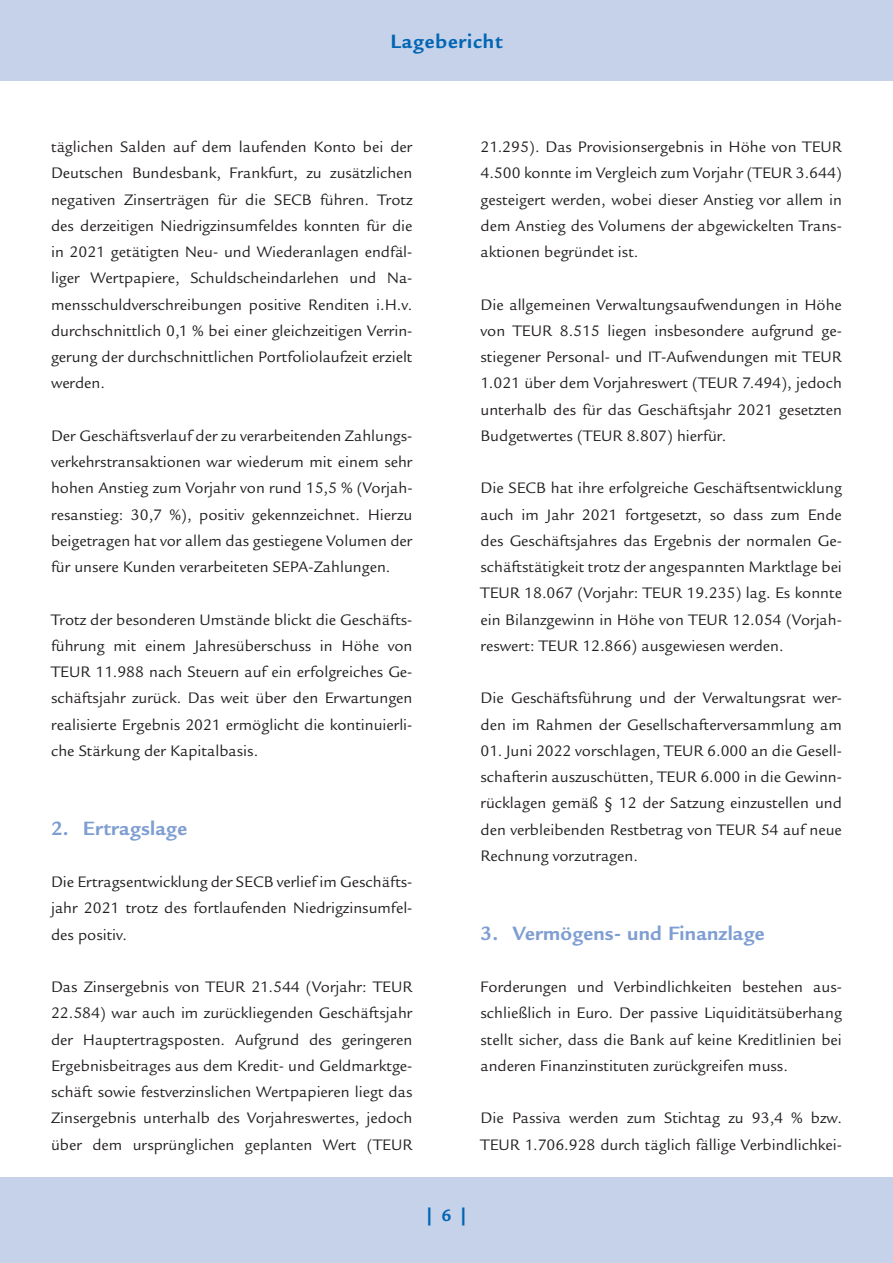
<style>
.page{position:relative;width:893px;height:1263px;background:#fff}
.page>*{position:absolute;margin:0;border:0;box-sizing:border-box;transform-origin:0 0}
.t1{font:700 21px "Legacy Sans LT";letter-spacing:.01em;color:#7e9ed2}
.t2{font:700 21px "Legacy Sans LT";letter-spacing:.04em;color:#0166b3}
.t3{font:700 18px "Legacy Sans LT";color:#0166b3}
.t4{font:16.5px/26.2px "Legacy Sans LT";color:#231f20;text-align:justify}
</style>
<div class="page">
<div style="left:0;top:1178px;width:893px;height:85px;background:#c6d2ea"></div>
<div style="left:0;top:0;width:893px;height:81px;background:#c6d2ea"></div>
<p class="t2" style="left:391px;top:29px;width:113px">Lagebericht</p>
<p class="t4" style="left:51px;top:134px;width:363px">täglichen Salden auf dem laufenden Konto bei der Deutschen Bundesbank, Frankfurt, zu zusätzlichen negativen Zinserträgen für die SECB führen. Trotz des derzeitigen Niedrigzinsumfeldes konnten für die in 2021 getätigten Neu- und Wiederanlagen endfäl&shy;liger Wertpapiere, Schuldscheindarlehen und Na&shy;mensschuldverschreibungen positive Renditen i.H.v. durchschnittlich 0,1 % bei einer gleichzeitigen Verrin&shy;gerung der durchschnittlichen Portfoliolaufzeit erzielt werden.</p>
<p class="t4" style="left:51px;top:423px;width:363px">Der Geschäftsverlauf der zu verarbeitenden Zahlungs&shy;verkehrstransaktionen war wiederum mit einem sehr hohen Anstieg zum Vorjahr von rund 15,5 % (Vorjah&shy;resanstieg: 30,7 %), positiv gekennzeichnet. Hierzu beigetragen hat vor allem das gestiegene Volumen der für unsere Kunden verarbeiteten SEPA-Zahlungen.</p>
<p class="t4" style="left:51px;top:606px;width:363px">Trotz der besonderen Umstände blickt die Geschäfts&shy;führung mit einem Jahresüberschuss in Höhe von TEUR 11.988 nach Steuern auf ein erfolgreiches Ge&shy;schäftsjahr zurück. Das weit über den Erwartungen realisierte Ergebnis 2021 ermöglicht die kontinuierli&shy;che Stärkung der Kapitalbasis.</p>
<p class="t1" style="left:51px;top:816px;width:138px">2. Ertragslage</p>
<p class="t4" style="left:51px;top:869px;width:363px">Die Ertragsentwicklung der SECB verlief im Geschäfts&shy;jahr 2021 trotz des fortlaufenden Niedrigzinsumfel&shy;des positiv.</p>
<p class="t4" style="left:51px;top:974px;width:363px">Das Zinsergebnis von TEUR 21.544 (Vorjahr: TEUR 22.584) war auch im zurückliegenden Geschäftsjahr der Hauptertragsposten. Aufgrund des geringeren Ergebnisbeitrages aus dem Kredit- und Geldmarktge&shy;schäft sowie festverzinslichen Wertpapieren liegt das Zinsergebnis unterhalb des Vorjahreswertes, jedoch über dem ursprünglichen geplanten Wert (TEUR</p>
<p class="t4" style="left:480px;top:134px;width:363px">21.295). Das Provisionsergebnis in Höhe von TEUR 4.500 konnte im Vergleich zum Vorjahr (TEUR 3.644) gesteigert werden, wobei dieser Anstieg vor allem in dem Anstieg des Volumens der abgewickelten Trans&shy;aktionen begründet ist.</p>
<p class="t4" style="left:480px;top:291px;width:363px">Die allgemeinen Verwaltungsaufwendungen in Höhe von TEUR 8.515 liegen insbesondere aufgrund ge&shy;stiegener Personal- und IT-Aufwendungen mit TEUR 1.021 über dem Vorjahreswert (TEUR 7.494), jedoch unterhalb des für das Geschäftsjahr 2021 gesetzten Budgetwertes (TEUR 8.807) hierfür.</p>
<p class="t4" style="left:480px;top:475px;width:363px">Die SECB hat ihre erfolgreiche Geschäftsentwicklung auch im Jahr 2021 fortgesetzt, so dass zum Ende des Geschäftsjahres das Ergebnis der normalen Ge&shy;schäftstätigkeit trotz der angespannten Marktlage bei TEUR 18.067 (Vorjahr: TEUR 19.235) lag. Es konnte ein Bilanzgewinn in Höhe von TEUR 12.054 (Vorjah&shy;reswert: TEUR 12.866) ausgewiesen werden.</p>
<p class="t4" style="left:480px;top:685px;width:363px">Die Geschäftsführung und der Verwaltungsrat wer&shy;den im Rahmen der Gesellschafterversammlung am</p>
<p class="t4" style="left:480px;top:738px;width:363px">01. Juni 2022 vorschlagen, TEUR 6.000 an die Gesell&shy;schafterin auszuschütten, TEUR 6.000 in die Gewinn&shy;rücklagen gemäß § 12 der Satzung einzustellen und den verbleibenden Restbetrag von TEUR 54 auf neue Rechnung vorzutragen.</p>
<p class="t1" style="left:480px;top:921px;width:285px">3. Vermögens- und Finanzlage</p>
<p class="t4" style="left:480px;top:974px;width:363px">Forderungen und Verbindlichkeiten bestehen aus&shy;schließlich in Euro. Der passive Liquiditätsüberhang stellt sicher, dass die Bank auf keine Kreditlinien bei anderen Finanzinstituten zurückgreifen muss.</p>
<p class="t4" style="left:480px;top:1105px;width:363px">Die Passiva werden zum Stichtag zu 93,4 % bzw.<br>TEUR 1.706.928 durch täglich fällige Verbindlichkei-</p>
<p class="t3" style="left:425px;top:1204px;width:44px">|6|</p>
</div>
